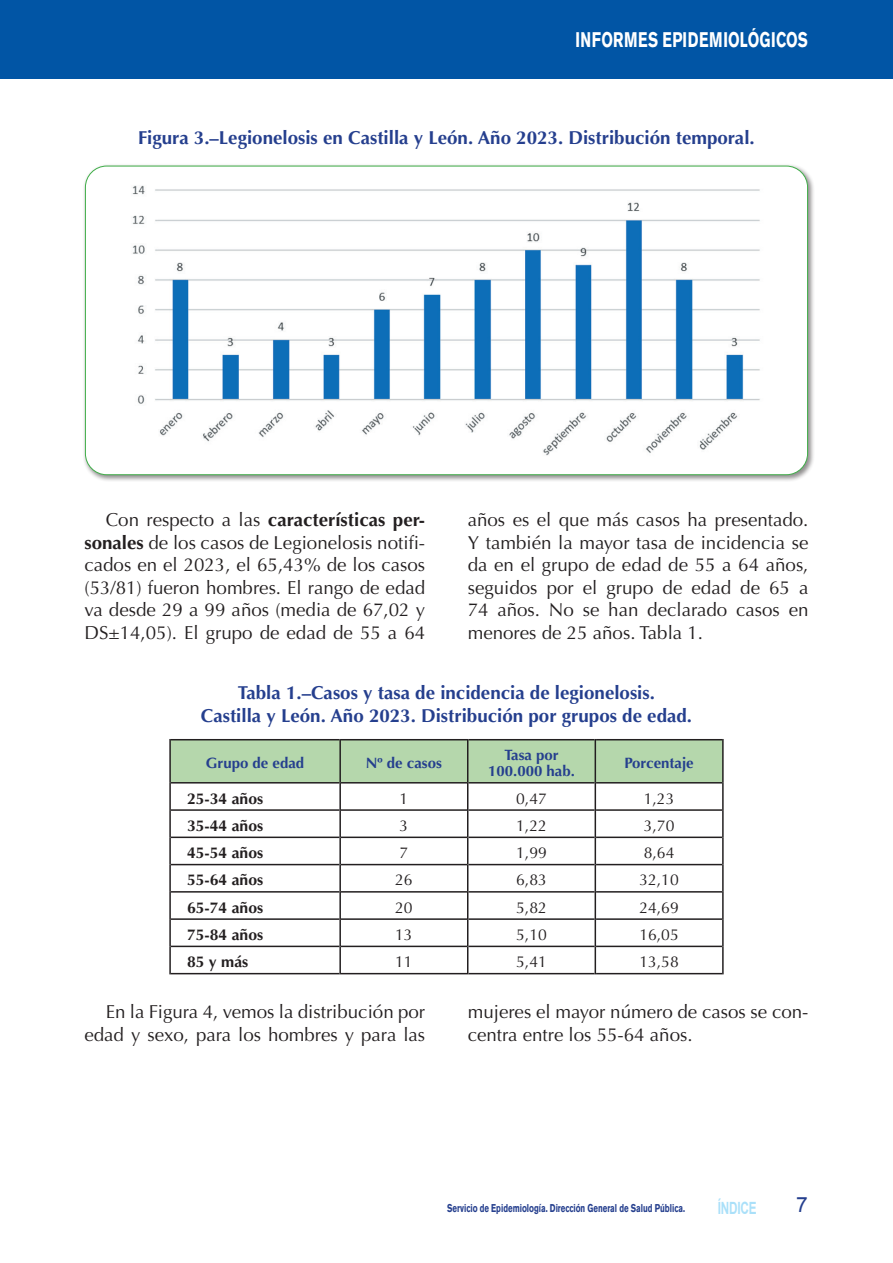
<style>
.page{position:relative;width:893px;height:1263px;background:#fff}
.page>*{position:absolute;margin:0;border:0;box-sizing:border-box;transform-origin:0 0}
.t1{font:700 21px "Akzidenz Grotesk BE";letter-spacing:.04em;color:#fff;scale:.7 1}
.t2{font:21px "Arial";color:#253f8e}
.t3{font:18.75px/22.5px "Optima";color:#231f20;text-align:justify}
.t4{font:700 18.75px/22.5px "Optima";color:#253f8e;text-align:center}
.t5{font:700 16.8px "Arial";letter-spacing:-.015em;color:#aae0f9;scale:.7 1}
.t6{font:15.75px "Optima";color:#231f20}
.t7{font:700 15.75px "Optima";color:#231f20}
.t8{font:700 15px/16.5px "Optima";color:#253f8e;text-align:center}
.t9{font:700 11.25px "Akzidenz Grotesk BE";color:#253f8e;scale:.7 1}
.s1{font-weight:700}
</style>
<div class="page">
<div style="left:0;top:0;width:893px;height:79px;background:#0155a5"></div>
<div style="left:82px;top:163px;width:733px;height:319px;background:#231f20;opacity:.5"></div>
<div style="left:85px;top:166px;width:722px;height:309px;background:#fff;border-radius:21px"></div>
<img style="left:132px;top:185px;width:628px;height:271px">
<hr style="left:171px;top:739px;width:168px;height:1px;background:#231f20">
<hr style="left:169px;top:739px;width:2px;height:44px;background:#231f20">
<hr style="left:341px;top:739px;width:126px;height:1px;background:#231f20">
<hr style="left:339px;top:739px;width:2px;height:44px;background:#231f20">
<hr style="left:468px;top:739px;width:127px;height:1px;background:#231f20">
<hr style="left:467px;top:739px;width:1px;height:44px;background:#231f20">
<hr style="left:596px;top:739px;width:126px;height:1px;background:#231f20">
<hr style="left:595px;top:739px;width:1px;height:44px;background:#231f20">
<hr style="left:722px;top:739px;width:2px;height:44px;background:#231f20">
<hr style="left:169px;top:783px;width:2px;height:27px;background:#231f20">
<hr style="left:722px;top:783px;width:2px;height:27px;background:#231f20">
<hr style="left:169px;top:810px;width:2px;height:27px;background:#231f20">
<hr style="left:722px;top:810px;width:2px;height:27px;background:#231f20">
<hr style="left:169px;top:837px;width:2px;height:27px;background:#231f20">
<hr style="left:722px;top:837px;width:2px;height:27px;background:#231f20">
<hr style="left:169px;top:864px;width:2px;height:28px;background:#231f20">
<hr style="left:722px;top:864px;width:2px;height:28px;background:#231f20">
<hr style="left:169px;top:892px;width:2px;height:27px;background:#231f20">
<hr style="left:722px;top:892px;width:2px;height:27px;background:#231f20">
<hr style="left:169px;top:919px;width:2px;height:27px;background:#231f20">
<hr style="left:722px;top:919px;width:2px;height:27px;background:#231f20">
<hr style="left:169px;top:946px;width:2px;height:28px;background:#231f20">
<svg style="left:170px;top:740px;width:553px;height:234px"></svg>
<hr style="left:722px;top:946px;width:2px;height:28px;background:#231f20">
<hr style="left:171px;top:973px;width:168px;height:1px;background:#231f20">
<hr style="left:341px;top:973px;width:126px;height:1px;background:#231f20">
<hr style="left:468px;top:973px;width:127px;height:1px;background:#231f20">
<hr style="left:596px;top:973px;width:126px;height:1px;background:#231f20">
<p class="t1" style="left:575px;top:28px;width:334px">INFORMES EPIDEMIOLÓGICOS</p>
<p class="t4" style="left:138px;top:127px;width:618px">Figura 3.–Legionelosis en Castilla y León. Año 2023. Distribución temporal.</p>
<p class="t3" style="left:84px;top:509px;width:342px;text-indent:21px">Con respecto a las <span class="s1">características per&shy;sonales</span> de los casos de Legionelosis notifi&shy;cados en el 2023, el 65,43% de los casos (53/81) fueron hombres. El rango de edad va desde 29 a 99 años (media de 67,02 y DS±14,05). El grupo de edad de 55 a 64</p>
<p class="t3" style="left:468px;top:509px;width:342px">años es el que más casos ha presentado.<br>Y también la mayor tasa de incidencia se da en el grupo de edad de 55 a 64 años, seguidos por el grupo de edad de 65 a 74 años. No se han declarado casos en menores de 25 años. Tabla 1.</p>
<p class="t4" style="left:201px;top:682px;width:493px">Tabla 1.–Casos y tasa de incidencia de legionelosis.<br>Castilla y León. Año 2023. Distribución por grupos de edad.</p>
<p class="t8" style="left:206px;top:755px;width:100px">Grupo de edad</p>
<p class="t8" style="left:366px;top:755px;width:78px">Nº de casos</p>
<p class="t8" style="left:488px;top:747px;width:88px">Tasa por<br>100.000 hab.</p>
<p class="t8" style="left:624px;top:755px;width:71px">Porcentaje</p>
<p class="t7" style="left:187px;top:789px;width:78px">25-34 años</p>
<p class="t6" style="left:400px;top:789px;width:10px">1</p>
<p class="t6" style="left:516px;top:789px;width:32px">0,47</p>
<p class="t6" style="left:644px;top:789px;width:32px">1,23</p>
<p class="t7" style="left:187px;top:816px;width:78px">35-44 años</p>
<p class="t6" style="left:400px;top:816px;width:10px">3</p>
<p class="t6" style="left:516px;top:816px;width:32px">1,22</p>
<p class="t6" style="left:644px;top:816px;width:32px">3,70</p>
<p class="t7" style="left:187px;top:844px;width:78px">45-54 años</p>
<p class="t6" style="left:400px;top:844px;width:10px">7</p>
<p class="t6" style="left:516px;top:844px;width:32px">1,99</p>
<p class="t6" style="left:644px;top:844px;width:32px">8,64</p>
<p class="t7" style="left:187px;top:871px;width:78px">55-64 años</p>
<p class="t6" style="left:395px;top:871px;width:19px">26</p>
<p class="t6" style="left:516px;top:871px;width:32px">6,83</p>
<p class="t6" style="left:639px;top:871px;width:41px">32,10</p>
<p class="t7" style="left:187px;top:898px;width:78px">65-74 años</p>
<p class="t6" style="left:395px;top:898px;width:19px">20</p>
<p class="t6" style="left:516px;top:898px;width:32px">5,82</p>
<p class="t6" style="left:639px;top:898px;width:41px">24,69</p>
<p class="t7" style="left:187px;top:925px;width:78px">75-84 años</p>
<p class="t6" style="left:395px;top:925px;width:19px">13</p>
<p class="t6" style="left:516px;top:925px;width:32px">5,10</p>
<p class="t6" style="left:639px;top:925px;width:41px">16,05</p>
<p class="t7" style="left:187px;top:953px;width:63px">85 y más</p>
<p class="t6" style="left:395px;top:953px;width:19px">11</p>
<p class="t6" style="left:516px;top:953px;width:32px">5,41</p>
<p class="t6" style="left:639px;top:953px;width:41px">13,58</p>
<p class="t3" style="left:84px;top:1001px;width:342px;text-align:right">En la Figura 4, vemos la distribución por edad y sexo, para los hombres y para las</p>
<p class="t3" style="left:468px;top:1001px;width:342px">mujeres el mayor número de casos se con&shy;centra entre los 55-64 años.</p>
<p class="t9" style="left:447px;top:1201px;width:341px">Servicio de Epidemiología. Dirección General de Salud Pública.</p>
<p class="t5" style="left:718px;top:1196px;width:57px">ÍNDICE</p>
<p class="t2" style="left:796px;top:1191px;width:13px">7</p>
</div>
